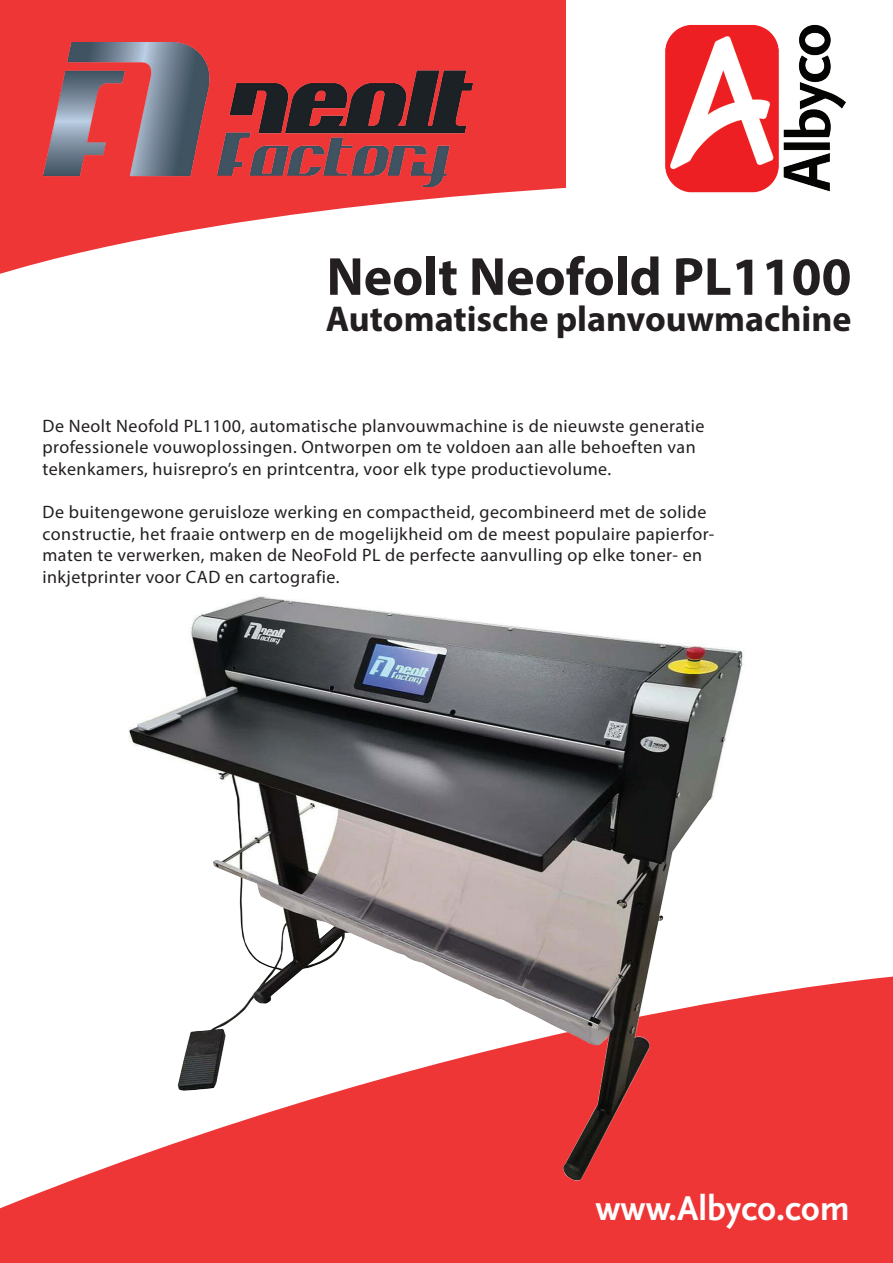
<style>
.page{position:relative;width:893px;height:1263px;background:#fff}
.page>*{position:absolute;margin:0;border:0;box-sizing:border-box;transform-origin:0 0}
.t1{font:700 54px "Myriad Pro";color:#231f20}
.t2{font:700 36px "Myriad Pro";color:#231f20}
.t3{font:36px "Scala Sans Bold LF";color:#fff}
.t4{font:18px/21.6px "Myriad Pro";letter-spacing:.025em;color:#231f20}
</style>
<div class="page">
<svg style="left:0;top:976px;width:893px;height:287px;fill:#ee3637"></svg>
<svg style="left:0;top:0;width:565px;height:274px;fill:#ee3637"></svg>
<img style="left:43px;top:42px;width:429px;height:144px">
<img style="left:665px;top:24px;width:181px;height:169px">
<img style="left:122px;top:596px;width:645px;height:591px">
<p class="t1" style="left:327px;top:241px;width:526px">Neolt Neofold PL1100</p>
<p class="t2" style="left:326px;top:295px;width:527px">Automatische planvouwmachine</p>
<p class="t4" style="left:43px;top:415px;width:663px">De Neolt Neofold PL1100, automatische planvouwmachine is de nieuwste generatie professionele vouwoplossingen. Ontworpen om te voldoen aan alle behoeften van tekenkamers, huisrepro’s en printcentra, voor elk type productievolume.</p>
<p class="t4" style="left:43px;top:501px;width:673px">De buitengewone geruisloze werking en compactheid, gecombineerd met de solide constructie, het fraaie ontwerp en de mogelijkheid om de meest populaire papierfor&shy;maten te verwerken, maken de NeoFold PL de perfecte aanvulling op elke toner- en inkjetprinter voor CAD en cartografie.</p>
<p class="t3" style="left:595px;top:1188px;width:256px">www.Albyco.com</p>
</div>
